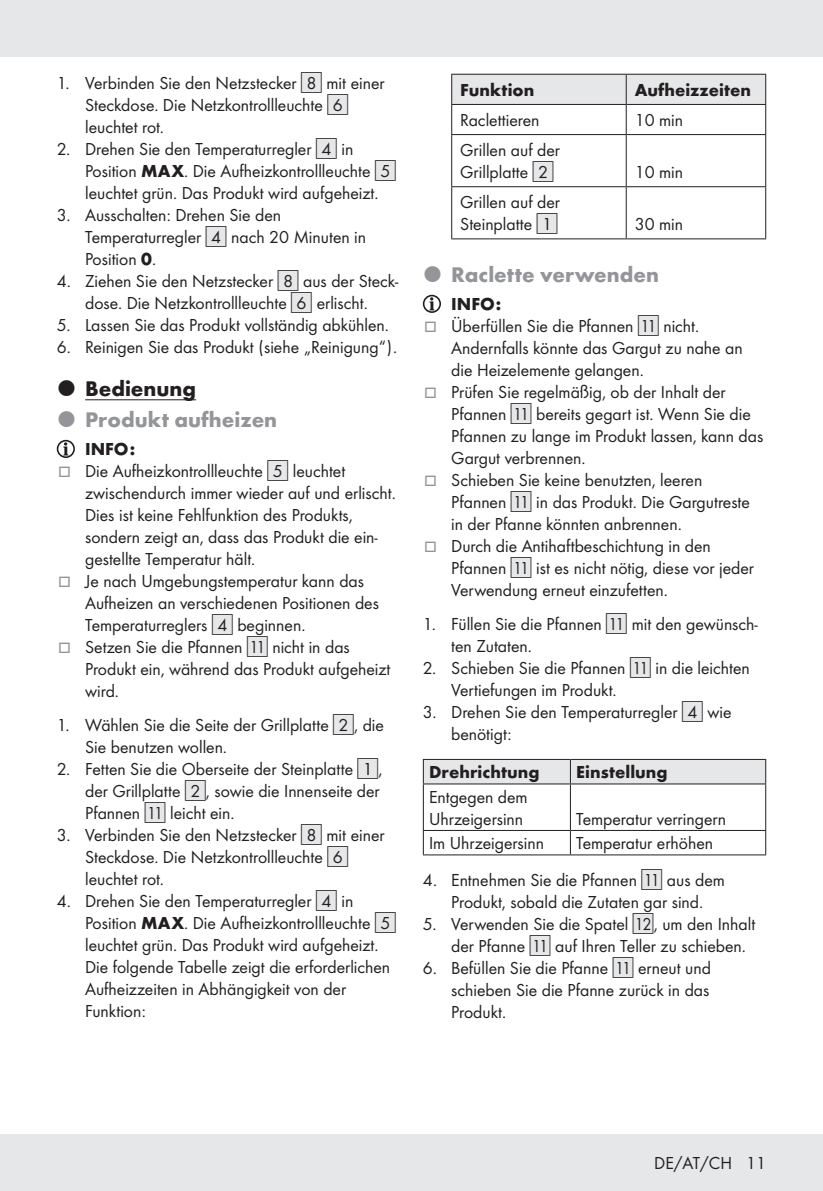
<style>
.page{position:relative;width:823px;height:1191px;background:#fff}
.page>*{position:absolute;margin:0;border:0;box-sizing:border-box;transform-origin:0 0}
.t1{font:700 22px "Futura";color:#939598}
.t2{font:700 22px "Futura";color:#231f20}
.Indent{font:18px/22px "Futura Boo";color:#231f20}
.Left__Table{font:18px/22px "Futura Boo";color:#231f20}
.Body{font:18px/22px "Futura Boo";color:#231f20}
.Headline__Table{font:700 18px "Futura";color:#231f20}
.Indent-2{font:700 18px "Futura";color:#231f20}
.s1{font-family:"IMP Lidl Num Box";font-size:15.8px;color:#e6e7e9}
.s2{font-family:"IMP Lidl Num Box";font-size:15.8px}
.s3{font-family:"Futura";font-weight:700}
.s4{color:#939598}
</style>
<div class="page">
<div style="left:0;top:1134px;width:822px;height:57px;background:#e6e7e9"></div>
<div style="left:0;top:0;width:822px;height:57px;background:#e6e7e9"></div>
<hr style="left:85px;top:399px;width:111px;height:1px;background:#231f20">
<div style="left:57px;top:440px;width:18px;height:18px;border:2px solid #231f20;border-radius:50%"></div>
<svg style="left:63px;top:442px;width:5px;height:13px"></svg>
<svg style="left:451px;top:74px;width:314px;height:60px"></svg>
<hr style="left:451px;top:134px;width:175px;height:1px;background:#231f20">
<hr style="left:451px;top:135px;width:1px;height:51px;background:#231f20">
<hr style="left:626px;top:134px;width:139px;height:1px;background:#231f20">
<hr style="left:625px;top:135px;width:1px;height:51px;background:#231f20">
<hr style="left:764px;top:135px;width:1px;height:51px;background:#231f20">
<hr style="left:451px;top:186px;width:175px;height:1px;background:#231f20">
<hr style="left:451px;top:187px;width:1px;height:51px;background:#231f20">
<hr style="left:626px;top:186px;width:139px;height:1px;background:#231f20">
<hr style="left:625px;top:187px;width:1px;height:51px;background:#231f20">
<hr style="left:764px;top:187px;width:1px;height:51px;background:#231f20">
<hr style="left:451px;top:238px;width:175px;height:1px;background:#231f20">
<hr style="left:626px;top:238px;width:139px;height:1px;background:#231f20">
<svg style="left:423px;top:295px;width:17px;height:17px"></svg>
<div style="left:422px;top:295px;width:19px;height:18px;border:2px solid #231f20;border-radius:50%"></div>
<svg style="left:429px;top:297px;width:5px;height:13px"></svg>
<div style="left:422px;top:759px;width:343px;height:24px;background:#e6e7e9"></div>
<hr style="left:422px;top:783px;width:148px;height:1px;background:#231f20">
<hr style="left:422px;top:784px;width:1px;height:46px;background:#231f20">
<hr style="left:570px;top:783px;width:195px;height:1px;background:#231f20">
<hr style="left:569px;top:784px;width:1px;height:46px;background:#231f20">
<hr style="left:764px;top:784px;width:1px;height:46px;background:#231f20">
<hr style="left:422px;top:830px;width:148px;height:1px;background:#231f20">
<svg style="left:422px;top:831px;width:1px;height:23px"></svg>
<hr style="left:570px;top:830px;width:195px;height:1px;background:#231f20">
<svg style="left:569px;top:831px;width:1px;height:23px"></svg>
<hr style="left:422px;top:854px;width:148px;height:1px;background:#231f20">
<hr style="left:570px;top:854px;width:195px;height:1px;background:#231f20">
<p class="Indent" style="left:85px;top:71px;width:301px;text-indent:-28px">1. Verbinden Sie den Netzstecker <span class="s1">[</span><span class="s2">8]</span> mit einer<br>Steckdose. Die Netzkontrollleuchte <span class="s1">[</span><span class="s2">6] </span>leuchtet rot.</p>
<p class="Indent" style="left:85px;top:137px;width:312px;text-indent:-28px">2. Drehen Sie den Temperaturregler <span class="s1">[</span><span class="s2">4]</span> in<br>Position <span class="s3">MAX</span>. Die Aufheizkontrollleuchte <span class="s1">[</span><span class="s2">5] </span>leuchtet grün. Das Produkt wird aufgeheizt.</p>
<p class="Indent" style="left:85px;top:203px;width:282px;text-indent:-28px">3. Ausschalten: Drehen Sie den<br>Temperaturregler <span class="s1">[</span><span class="s2">4]</span> nach 20 Minuten in<br>Position <span class="s3">0</span>.</p>
<p class="Indent" style="left:57px;top:269px;width:343px;text-align:center">4. Ziehen Sie den Netzstecker <span class="s1">[</span><span class="s2">8]</span> aus der Steck&shy;dose. Die Netzkontrollleuchte <span class="s1">[</span><span class="s2">6]</span> erlischt.</p>
<p class="Indent" style="left:57px;top:313px;width:331px">5. Lassen Sie das Produkt vollständig abkühlen.</p>
<p class="Indent" style="left:57px;top:335px;width:339px">6. Reinigen Sie das Produkt (siehe „Reinigung“).</p>
<p class="t2" style="left:85px;top:372px;width:112px">Bedienung</p>
<p class="t1" style="left:85px;top:404px;width:193px">Produkt aufheizen</p>
<p class="Indent-2" style="left:85px;top:436px;width:52px">INFO:</p>
<p class="Indent" style="left:85px;top:459px;width:309px;text-indent:-27px"><span class="s4">□</span> Die Aufheizkontrollleuchte <span class="s1">[</span><span class="s2">5]</span> leuchtet zwischendurch immer wieder auf und erlischt.<br>Dies ist keine Fehlfunktion des Produkts, sondern zeigt an, dass das Produkt die ein&shy;gestellte Temperatur hält.</p>
<p class="Indent" style="left:85px;top:569px;width:295px;text-indent:-27px"><span class="s4">□</span> Je nach Umgebungstemperatur kann das<br>Aufheizen an verschiedenen Positionen des<br>Temperaturreglers <span class="s1">[</span><span class="s2">4]</span> beginnen.</p>
<p class="Indent" style="left:85px;top:635px;width:307px;text-indent:-27px"><span class="s4">□</span> Setzen Sie die Pfannen <span class="s1">[</span><span class="s2">11]</span> nicht in das<br>Produkt ein, während das Produkt aufgeheizt wird.</p>
<p class="Indent" style="left:85px;top:712px;width:300px;text-indent:-28px">1. Wählen Sie die Seite der Grillplatte <span class="s1">[</span><span class="s2">2]</span>, die<br>Sie benutzen wollen.</p>
<p class="Indent" style="left:85px;top:756px;width:299px;text-indent:-28px">2. Fetten Sie die Oberseite der Steinplatte <span class="s1">[</span><span class="s2">1]</span>, der Grillplatte <span class="s1">[</span><span class="s2">2]</span>, sowie die Innenseite der<br>Pfannen <span class="s1">[</span><span class="s2">11]</span> leicht ein.</p>
<p class="Indent" style="left:85px;top:822px;width:301px;text-indent:-28px">3. Verbinden Sie den Netzstecker <span class="s1">[</span><span class="s2">8]</span> mit einer<br>Steckdose. Die Netzkontrollleuchte <span class="s1">[</span><span class="s2">6] </span>leuchtet rot.</p>
<p class="Indent" style="left:85px;top:888px;width:312px;text-indent:-28px">4. Drehen Sie den Temperaturregler <span class="s1">[</span><span class="s2">4]</span> in<br>Position <span class="s3">MAX</span>. Die Aufheizkontrollleuchte <span class="s1">[</span><span class="s2">5] </span>leuchtet grün. Das Produkt wird aufgeheizt.</p>
<p class="Indent" style="left:85px;top:954px;width:306px">Die folgende Tabelle zeigt die erforderlichen<br>Aufheizzeiten in Abhängigkeit von der<br>Funktion:</p>
<p class="Headline__Table" style="left:460px;top:77px;width:75px">Funktion</p>
<p class="Headline__Table" style="left:634px;top:77px;width:118px">Aufheizzeiten</p>
<p class="Left__Table" style="left:460px;top:108px;width:81px">Raclettieren</p>
<p class="Left__Table" style="left:634px;top:108px;width:50px">10 min</p>
<p class="Left__Table" style="left:460px;top:138px;width:101px">Grillen auf der<br>Grillplatte <span class="s1">[</span><span class="s2">2]</span></p>
<p class="Left__Table" style="left:634px;top:160px;width:50px">10 min</p>
<p class="Left__Table" style="left:460px;top:190px;width:101px">Grillen auf der<br>Steinplatte <span class="s1">[</span><span class="s2">1]</span></p>
<p class="Left__Table" style="left:634px;top:212px;width:50px">30 min</p>
<p class="t1" style="left:451px;top:259px;width:209px">Raclette verwenden</p>
<p class="Indent-2" style="left:451px;top:291px;width:52px">INFO:</p>
<p class="Indent" style="left:451px;top:314px;width:293px;text-indent:-27px"><span class="s4">□</span> Überfüllen Sie die Pfannen <span class="s1">[</span><span class="s2">11]</span> nicht.<br>Andernfalls könnte das Gargut zu nahe an die Heizelemente gelangen.</p>
<p class="Indent" style="left:451px;top:380px;width:313px;text-indent:-27px"><span class="s4">□</span> Prüfen Sie regelmäßig, ob der Inhalt der Pfannen <span class="s1">[</span><span class="s2">11]</span> bereits gegart ist. Wenn Sie die Pfannen zu lange im Produkt lassen, kann das Gargut verbrennen.</p>
<p class="Indent" style="left:451px;top:468px;width:300px;text-indent:-27px"><span class="s4">□</span> Schieben Sie keine benutzten, leeren<br>Pfannen <span class="s1">[</span><span class="s2">11]</span> in das Produkt. Die Gargutreste in der Pfanne könnten anbrennen.</p>
<p class="Indent" style="left:451px;top:534px;width:304px;text-indent:-27px"><span class="s4">□</span> Durch die Antihaftbeschichtung in den<br>Pfannen <span class="s1">[</span><span class="s2">11]</span> ist es nicht nötig, diese vor jeder<br>Verwendung erneut einzufetten.</p>
<p class="Indent" style="left:451px;top:611px;width:308px;text-indent:-28px">1. Füllen Sie die Pfannen <span class="s1">[</span><span class="s2">11]</span> mit den gewünsch&shy;ten Zutaten.</p>
<p class="Indent" style="left:451px;top:655px;width:300px;text-indent:-28px">2. Schieben Sie die Pfannen <span class="s1">[</span><span class="s2">11]</span> in die leichten<br>Vertiefungen im Produkt.</p>
<p class="Indent" style="left:451px;top:699px;width:282px;text-indent:-28px">3. Drehen Sie den Temperaturregler <span class="s1">[</span><span class="s2">4]</span> wie benötigt:</p>
<p class="Headline__Table" style="left:429px;top:759px;width:112px">Drehrichtung</p>
<p class="Headline__Table" style="left:575px;top:759px;width:93px">Einstellung</p>
<p class="Body" style="left:429px;top:785px;width:100px">Entgegen dem<br>Uhrzeigersinn</p>
<p class="Body" style="left:575px;top:807px;width:151px">Temperatur verringern</p>
<p class="Body" style="left:429px;top:831px;width:116px">Im Uhrzeigersinn</p>
<p class="Body" style="left:575px;top:831px;width:138px">Temperatur erhöhen</p>
<p class="Indent" style="left:422px;top:868px;width:303px;text-align:center">4. Entnehmen Sie die Pfannen <span class="s1">[</span><span class="s2">11]</span> aus dem<br>Produkt, sobald die Zutaten gar sind.</p>
<p class="Indent" style="left:451px;top:912px;width:305px;text-indent:-28px">5. Verwenden Sie die Spatel <span class="s1">[</span><span class="s2">12]</span>, um den Inhalt der Pfanne <span class="s1">[</span><span class="s2">11]</span> auf Ihren Teller zu schieben.</p>
<p class="Indent" style="left:451px;top:956px;width:261px;text-align:justify;text-indent:-28px">6. Befüllen Sie die Pfanne <span class="s1">[</span><span class="s2">11]</span> erneut und schieben Sie die Pfanne zurück in das Produkt.</p>
<p class="Indent" style="left:654px;top:1151px;width:113px">DE/AT/CH 11</p>
</div>
